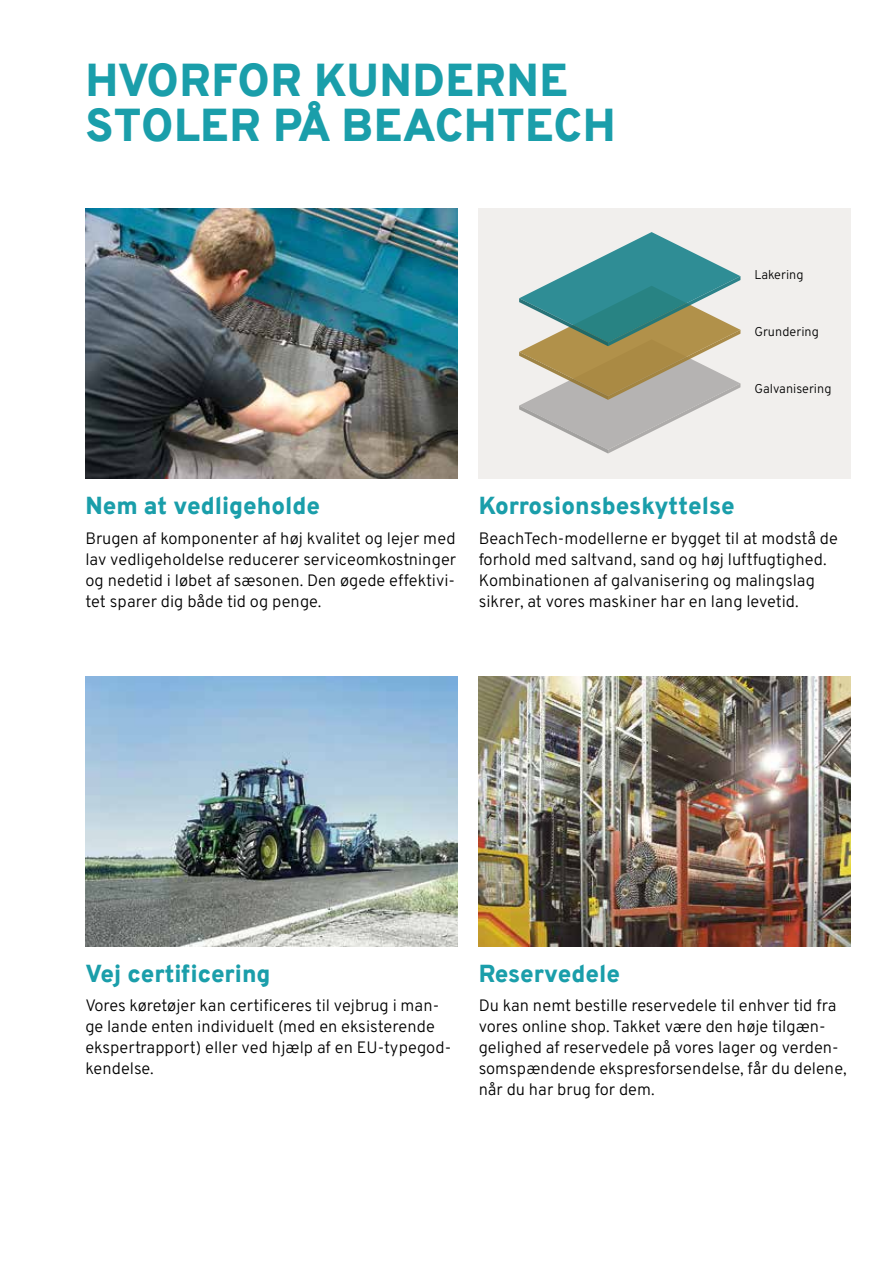
<style>
.page{position:relative;width:893px;height:1263px;background:#fff}
.page>*{position:absolute;margin:0;border:0;box-sizing:border-box;transform-origin:0 0}
.t1{font:900 45px/45px "Overpass";letter-spacing:.01em;color:#1a9eaa}
.t2{font:900 24px "Overpass";color:#1a9eaa}
.t3{font:16.5px/21px "Overpass";color:#000}
.t4{font:12.75px "Overpass";color:#000}
</style>
<div class="page">
<img style="left:85px;top:208px;width:372px;height:270px">
<img style="left:479px;top:676px;width:372px;height:270px">
<img style="left:85px;top:676px;width:372px;height:270px">
<svg style="left:479px;top:208px;width:372px;height:270px;background:#ccd3cc"></svg>
<h1 class="t1" style="left:86px;top:59px;width:531px">HVORFOR KUNDERNE<br>STOLER PÅ BEACHTECH</h1>
<p class="t4" style="left:754px;top:264px;width:51px">Lakering</p>
<p class="t4" style="left:754px;top:321px;width:66px">Grundering</p>
<p class="t4" style="left:754px;top:378px;width:79px">Galvanisering</p>
<h2 class="t2" style="left:85px;top:489px;width:236px">Nem at vedligeholde</h2>
<p class="t3" style="left:85px;top:527px;width:372px;text-align:justify">Brugen af komponenter af høj kvalitet og lejer med lav vedligeholdelse reducerer serviceomkostninger og nedetid i løbet af sæsonen. Den øgede effektivi&shy;tet sparer dig både tid og penge.</p>
<h2 class="t2" style="left:479px;top:489px;width:257px">Korrosionsbeskyttelse</h2>
<p class="t3" style="left:479px;top:527px;width:361px">BeachTech-modellerne er bygget til at modstå de forhold med saltvand, sand og høj luftfugtighed.<br>Kombinationen af galvanisering og malingslag sikrer, at vores maskiner har en lang levetid.</p>
<h2 class="t2" style="left:85px;top:956px;width:187px">Vej certificering</h2>
<p class="t3" style="left:85px;top:994px;width:367px">Vores køretøjer kan certificeres til vejbrug i man&shy;ge lande enten individuelt (med en eksisterende ekspertrapport) eller ved hjælp af en EU-typegod&shy;kendelse.</p>
<h2 class="t2" style="left:479px;top:956px;width:143px">Reservedele</h2>
<p class="t3" style="left:479px;top:994px;width:369px">Du kan nemt bestille reservedele til enhver tid fra vores online shop. Takket være den høje tilgæn&shy;gelighed af reservedele på vores lager og verden&shy;somspændende ekspresforsendelse, får du delene, når du har brug for dem.</p>
</div>
